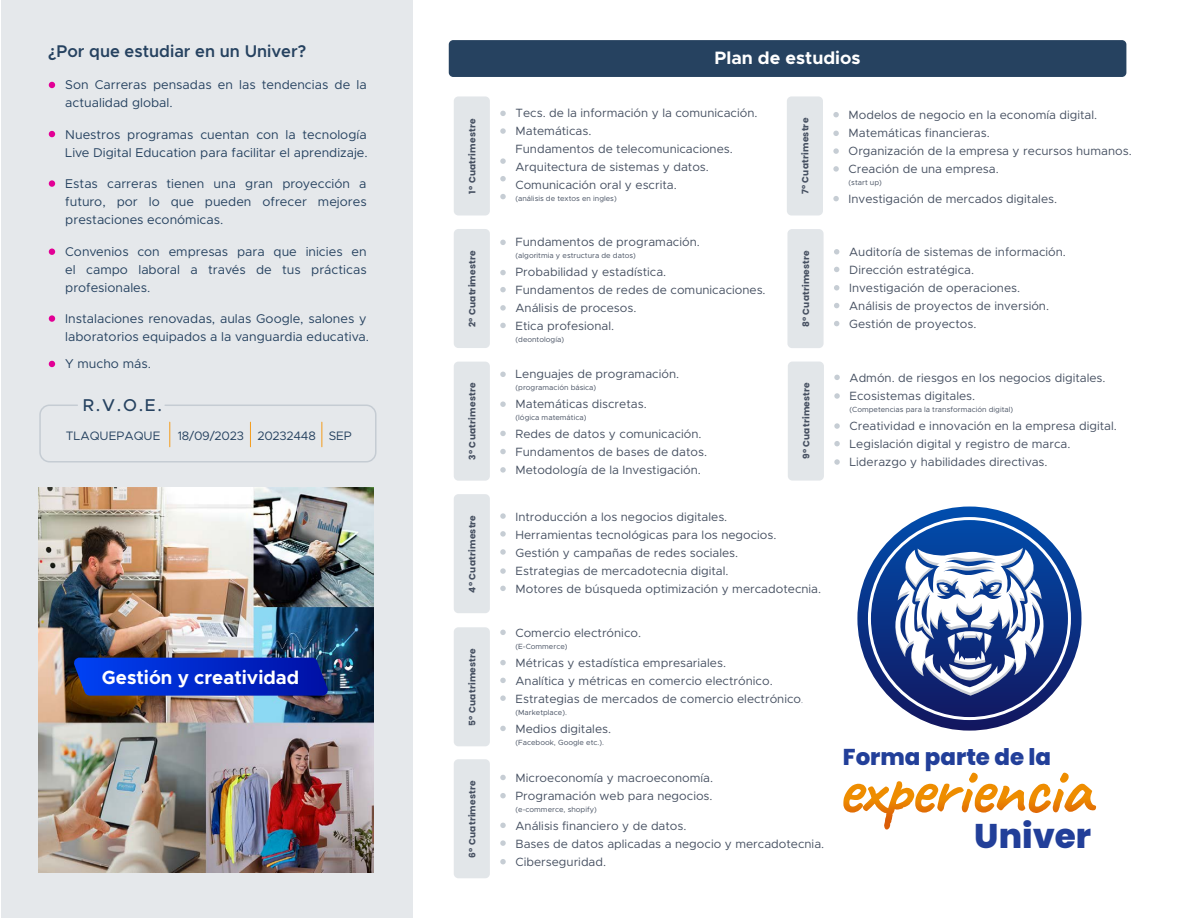
<style>
.page{position:relative;width:1188px;height:918px;background:#fff}
.page>*{position:absolute;margin:0;border:0;box-sizing:border-box;transform-origin:0 0}
.t1{font:800 34.2px "Poppins";color:#223f99}
.t2{font:800 22.95px "Poppins";color:#223f99}
.t3{font:700 19.2px "Metropolis";color:#fff}
.t4{font:700 18px "Metropolis";color:#fff}
.t5{font:500 17.25px "Metropolis";color:#264260}
.t6{font:600 17.1px "Metropolis";color:#264260}
.t7{font:12.75px/18px "Metropolis";color:#264260}
.t8{font:12.3px "Metropolis";letter-spacing:-.01em;color:#264260}
.t9{font:12px/18px "Metropolis";color:#465061}
.t10{font:700 9px "Poppins";letter-spacing:.025em;color:#465061}
.t11{font:7.5px "Metropolis";color:#465061}
.s1{font-size:7.5px}
</style>
<div class="page">
<div style="left:1px;top:0;width:411px;height:918px;background:#e5e8eb"></div>
<div style="left:449px;top:40px;width:677px;height:37px;background:#264260;border-radius:4px"></div>
<div style="left:454px;top:96px;width:36px;height:120px;background:#e2e6e9;border-radius:5px"></div>
<svg style="left:500px;top:111px;width:6px;height:5px"></svg>
<svg style="left:500px;top:128px;width:6px;height:6px"></svg>
<svg style="left:500px;top:158px;width:6px;height:6px"></svg>
<svg style="left:500px;top:176px;width:6px;height:5px"></svg>
<svg style="left:500px;top:194px;width:6px;height:5px"></svg>
<div style="left:454px;top:229px;width:36px;height:119px;background:#e2e6e9;border-radius:5px"></div>
<svg style="left:500px;top:240px;width:6px;height:5px"></svg>
<svg style="left:500px;top:270px;width:6px;height:5px"></svg>
<svg style="left:500px;top:287px;width:6px;height:5px"></svg>
<svg style="left:500px;top:305px;width:6px;height:6px"></svg>
<svg style="left:500px;top:323px;width:6px;height:5px"></svg>
<div style="left:454px;top:362px;width:36px;height:119px;background:#e2e6e9;border-radius:5px"></div>
<svg style="left:500px;top:372px;width:6px;height:5px"></svg>
<svg style="left:500px;top:401px;width:6px;height:6px"></svg>
<svg style="left:500px;top:431px;width:6px;height:5px"></svg>
<svg style="left:500px;top:449px;width:6px;height:5px"></svg>
<svg style="left:500px;top:467px;width:6px;height:6px"></svg>
<div style="left:454px;top:494px;width:36px;height:119px;background:#e2e6e9;border-radius:5px"></div>
<svg style="left:500px;top:513px;width:6px;height:6px"></svg>
<svg style="left:500px;top:531px;width:6px;height:6px"></svg>
<svg style="left:500px;top:549px;width:6px;height:6px"></svg>
<svg style="left:500px;top:568px;width:6px;height:6px"></svg>
<svg style="left:500px;top:586px;width:6px;height:5px"></svg>
<div style="left:454px;top:627px;width:36px;height:119px;background:#e2e6e9;border-radius:5px"></div>
<svg style="left:500px;top:630px;width:6px;height:5px"></svg>
<svg style="left:500px;top:660px;width:6px;height:5px"></svg>
<svg style="left:500px;top:678px;width:6px;height:5px"></svg>
<svg style="left:500px;top:695px;width:6px;height:6px"></svg>
<svg style="left:500px;top:726px;width:6px;height:5px"></svg>
<div style="left:454px;top:759px;width:36px;height:119px;background:#e2e6e9;border-radius:5px"></div>
<svg style="left:500px;top:775px;width:6px;height:5px"></svg>
<svg style="left:500px;top:793px;width:6px;height:5px"></svg>
<svg style="left:500px;top:823px;width:6px;height:5px"></svg>
<svg style="left:500px;top:840px;width:6px;height:6px"></svg>
<svg style="left:500px;top:859px;width:6px;height:5px"></svg>
<div style="left:787px;top:96px;width:36px;height:120px;background:#e2e6e9;border-radius:5px"></div>
<svg style="left:833px;top:112px;width:6px;height:5px"></svg>
<svg style="left:833px;top:131px;width:6px;height:5px"></svg>
<svg style="left:833px;top:148px;width:6px;height:6px"></svg>
<svg style="left:833px;top:166px;width:6px;height:6px"></svg>
<svg style="left:833px;top:196px;width:6px;height:5px"></svg>
<div style="left:787px;top:229px;width:37px;height:119px;background:#e2e6e9;border-radius:5px"></div>
<svg style="left:834px;top:249px;width:5px;height:6px"></svg>
<svg style="left:834px;top:267px;width:5px;height:5px"></svg>
<svg style="left:834px;top:285px;width:5px;height:6px"></svg>
<svg style="left:834px;top:303px;width:5px;height:5px"></svg>
<svg style="left:834px;top:321px;width:5px;height:5px"></svg>
<div style="left:788px;top:362px;width:36px;height:119px;background:#e2e6e9;border-radius:5px"></div>
<svg style="left:834px;top:375px;width:6px;height:5px"></svg>
<svg style="left:834px;top:393px;width:6px;height:6px"></svg>
<svg style="left:834px;top:423px;width:6px;height:6px"></svg>
<svg style="left:834px;top:441px;width:6px;height:5px"></svg>
<svg style="left:834px;top:459px;width:6px;height:6px"></svg>
<svg style="left:863px;top:773px;width:206px;height:57px"></svg>
<svg style="left:857px;top:507px;width:225px;height:224px;background:#173d8c"></svg>
<svg style="left:868px;top:517px;width:203px;height:203px"></svg>
<img style="left:39px;top:488px;width:335px;height:385px">
<svg style="left:74px;top:658px;width:254px;height:38px;background:#032ac4"></svg>
<svg style="left:49px;top:82px;width:6px;height:6px"></svg>
<svg style="left:49px;top:131px;width:6px;height:6px"></svg>
<div style="left:49px;top:180px;width:6px;height:7px;background:#e20095;border-radius:50%"></div>
<svg style="left:49px;top:249px;width:6px;height:6px"></svg>
<div style="left:49px;top:315px;width:6px;height:7px;background:#e20095;border-radius:50%"></div>
<svg style="left:49px;top:361px;width:6px;height:6px"></svg>
<div style="left:39px;top:405px;width:338px;height:58px;border:2px solid #c5ccd3;border-radius:10px"></div>
<svg style="left:250px;top:422px;width:1px;height:25px"></svg>
<svg style="left:321px;top:422px;width:1px;height:25px"></svg>
<svg style="left:169px;top:422px;width:1px;height:25px"></svg>
<h3 class="t6" style="left:48px;top:40px;width:260px">¿Por que estudiar en un Univer?</h3>
<p class="t7" style="left:65px;top:76px;width:303px">Son Carreras pensadas en las tendencias de la actualidad global.</p>
<p class="t7" style="left:65px;top:125px;width:304px">Nuestros programas cuentan con la tecnología<br>Live Digital Education para facilitar el aprendizaje.</p>
<p class="t7" style="left:65px;top:175px;width:303px;text-align:justify">Estas carreras tienen una gran proyección a futuro, por lo que pueden ofrecer mejores prestaciones económicas.</p>
<p class="t7" style="left:65px;top:242px;width:303px;text-align:justify">Convenios con empresas para que inicies en el campo laboral a través de tus prácticas profesionales.</p>
<p class="t7" style="left:65px;top:310px;width:305px">Instalaciones renovadas, aulas Google, salones y laboratorios equipados a la vanguardia educativa.</p>
<p class="t7" style="left:65px;top:355px;width:87px">Y mucho más.</p>
<h3 class="t5" style="left:83px;top:394px;width:81px">R.V.O.E.</h3>
<p class="t8" style="left:66px;top:428px;width:96px">TLAQUEPAQUE</p>
<p class="t8" style="left:178px;top:428px;width:176px">18/09/2023 20232448 SEP</p>
<h3 class="t3" style="left:102px;top:665px;width:199px">Gestión y creatividad</h3>
<h3 class="t4" style="left:715px;top:46px;width:148px">Plan de estudios</h3>
<p class="t10" style="left:467px;top:194px;width:76px;rotate:-90deg">1° Cuatrimestre</p>
<p class="t9" style="left:516px;top:104px;width:243px">Tecs. de la información y la comunicación.<br>Matemáticas.<br>Fundamentos de telecomunicaciones.<br>Arquitectura de sistemas y datos.<br>Comunicación oral y escrita.</p>
<p class="t11" style="left:516px;top:194px;width:103px">(análisis de textos en ingles)</p>
<p class="t10" style="left:467px;top:327px;width:78px;rotate:-90deg">2° Cuatrimestre</p>
<p class="t10" style="left:467px;top:460px;width:79px;rotate:-90deg">3° Cuatrimestre</p>
<p class="t9" style="left:516px;top:233px;width:186px">Fundamentos de programación.</p>
<p class="t11" style="left:516px;top:251px;width:122px">(algoritmia y estructura de datos)</p>
<p class="t9" style="left:516px;top:263px;width:252px">Probabilidad y estadística.<br>Fundamentos de redes de comunicaciones.<br>Análisis de procesos.<br>Etica profesional.</p>
<p class="t11" style="left:516px;top:335px;width:50px">(deontología)</p>
<p class="t9" style="left:516px;top:365px;width:165px">Lenguajes de programación.</p>
<p class="t11" style="left:516px;top:383px;width:82px">(programación básica)</p>
<p class="t9" style="left:516px;top:395px;width:133px">Matemáticas discretas.</p>
<p class="t11" style="left:516px;top:413px;width:72px">(lógica matemática)</p>
<p class="t9" style="left:516px;top:425px;width:193px">Redes de datos y comunicación.<br>Fundamentos de bases de datos.<br>Metodología de la Investigación.</p>
<p class="t10" style="left:800px;top:194px;width:78px;rotate:-90deg">7° Cuatrimestre</p>
<p class="t9" style="left:849px;top:106px;width:285px">Modelos de negocio en la economía digital.<br>Matemáticas financieras.<br>Organización de la empresa y recursos humanos.<br>Creación de una empresa.</p>
<p class="t11" style="left:849px;top:178px;width:35px">(start up)</p>
<p class="t9" style="left:849px;top:190px;width:210px">Investigación de mercados digitales.</p>
<p class="t10" style="left:801px;top:327px;width:79px;rotate:-90deg">8° Cuatrimestre</p>
<p class="t9" style="left:849px;top:243px;width:218px">Auditoría de sistemas de información.<br>Dirección estratégica.<br>Investigación de operaciones.<br>Análisis de proyectos de inversión.<br>Gestión de proyectos.</p>
<p class="t10" style="left:801px;top:459px;width:79px;rotate:-90deg">9° Cuatrimestre</p>
<p class="t9" style="left:850px;top:369px;width:257px">Admón. de riesgos en los negocios digitales.<br>Ecosistemas digitales.</p>
<p class="t11" style="left:850px;top:405px;width:165px">(Competencias para la transformación digital)</p>
<p class="t9" style="left:850px;top:417px;width:269px">Creatividad e innovación en la empresa digital.<br>Legislación digital y registro de marca.<br>Liderazgo y habilidades directivas.</p>
<p class="t10" style="left:467px;top:593px;width:79px;rotate:-90deg">4° Cuatrimestre</p>
<p class="t9" style="left:516px;top:508px;width:307px">Introducción a los negocios digitales.<br>Herramientas tecnológicas para los negocios.<br>Gestión y campañas de redes sociales.<br>Estrategias de mercadotecnia digital.<br>Motores de búsqueda optimización y mercadotecnia.</p>
<p class="t10" style="left:467px;top:726px;width:79px;rotate:-90deg">5° Cuatrimestre</p>
<p class="t9" style="left:516px;top:624px;width:127px">Comercio electrónico.</p>
<p class="t11" style="left:516px;top:642px;width:53px">(E-Commerce)</p>
<p class="t9" style="left:516px;top:654px;width:289px">Métricas y estadística empresariales.<br>Analítica y métricas en comercio electrónico.<br>Estrategias de mercados de comercio electrónico<span class="s1">.</span></p>
<p class="t11" style="left:516px;top:708px;width:53px">(Marketplace).</p>
<p class="t9" style="left:516px;top:720px;width:97px">Medios digitales.</p>
<p class="t11" style="left:516px;top:738px;width:90px">(Facebook, Google etc.).</p>
<p class="t10" style="left:467px;top:858px;width:79px;rotate:-90deg">6° Cuatrimestre</p>
<p class="t9" style="left:516px;top:769px;width:199px">Microeconomía y macroeconomía.<br>Programación web para negocios.</p>
<p class="t11" style="left:516px;top:805px;width:83px">(e-commerce, shopify)</p>
<p class="t9" style="left:516px;top:817px;width:310px">Análisis financiero y de datos.<br>Bases de datos aplicadas a negocio y mercadotecnia.<br>Ciberseguridad.</p>
<h2 class="t2" style="left:843px;top:743px;width:210px">Forma parte de la</h2>
<h1 class="t1" style="left:974px;top:817px;width:118px">Univer</h1>
</div>
